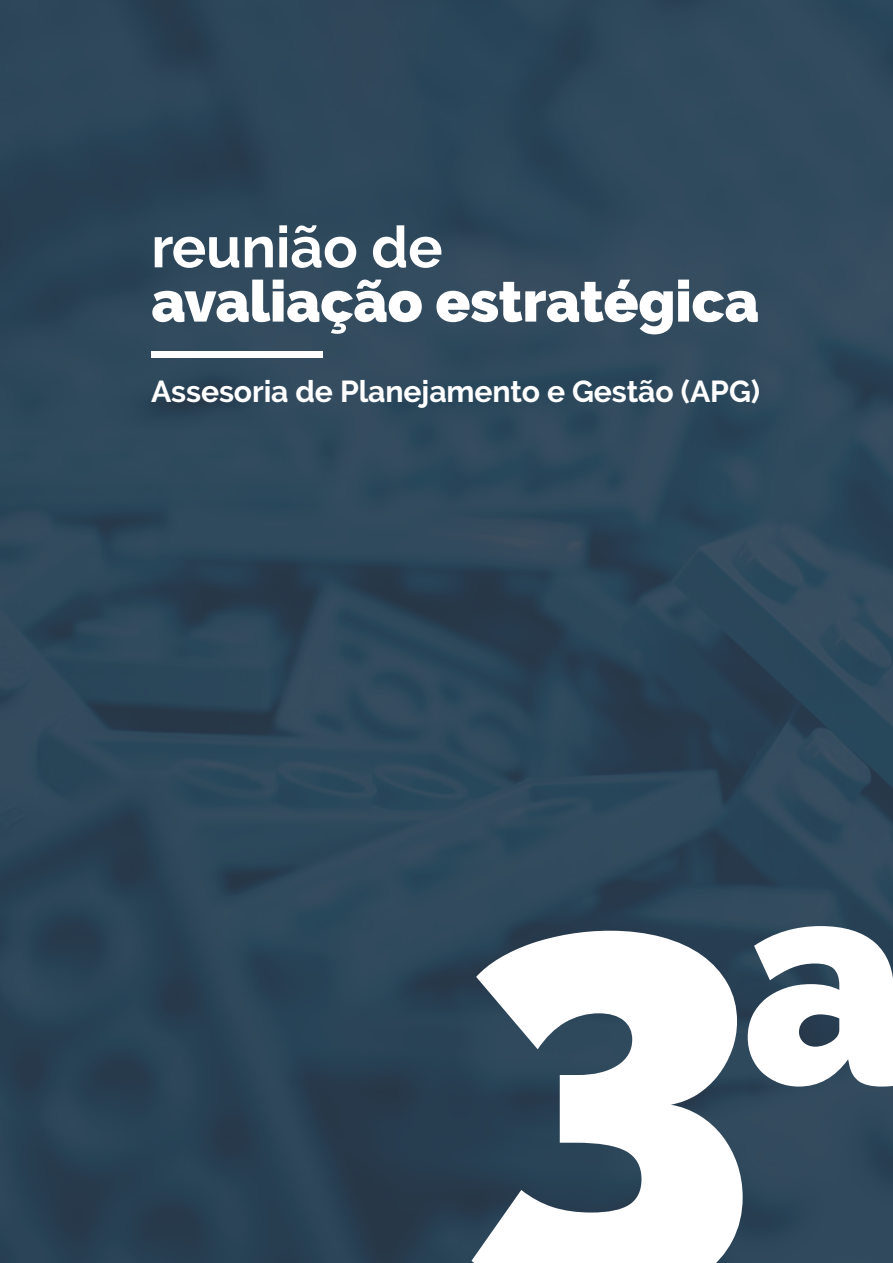
<style>
.page{position:relative;width:893px;height:1263px;background:#fff}
.page>*{position:absolute;margin:0;border:0;box-sizing:border-box;transform-origin:0 0}
.t1{font:900 513.45px "Raleway";color:#fff}
.t2{font:900 57.6px "Raleway";letter-spacing:-.005em;color:#fff}
.t3{font:700 57.6px "Raleway";letter-spacing:-.005em;color:#fff}
.t4{font:700 30.15px "Raleway";letter-spacing:-.005em;color:#fff}
.s1{font-size:420px}
</style>
<div class="page">
<div style="left:0;top:0;width:893px;height:1263px;background:linear-gradient(to bottom,#2f495c,#2a4255)"></div>
<div style="left:151px;top:352px;width:172px;height:6px;background:#fff"></div>
<h2 class="t3" style="left:151px;top:214px;width:293px">reunião de</h2>
<h2 class="t2" style="left:151px;top:268px;width:609px">avaliação estratégica</h2>
<p class="t4" style="left:151px;top:375px;width:610px">Assesoria de Planejamento e Gestão (APG)</p>
<h1 class="t1" style="left:461px;top:748px;width:464px">3<span class="s1">ª</span></h1>
</div>
